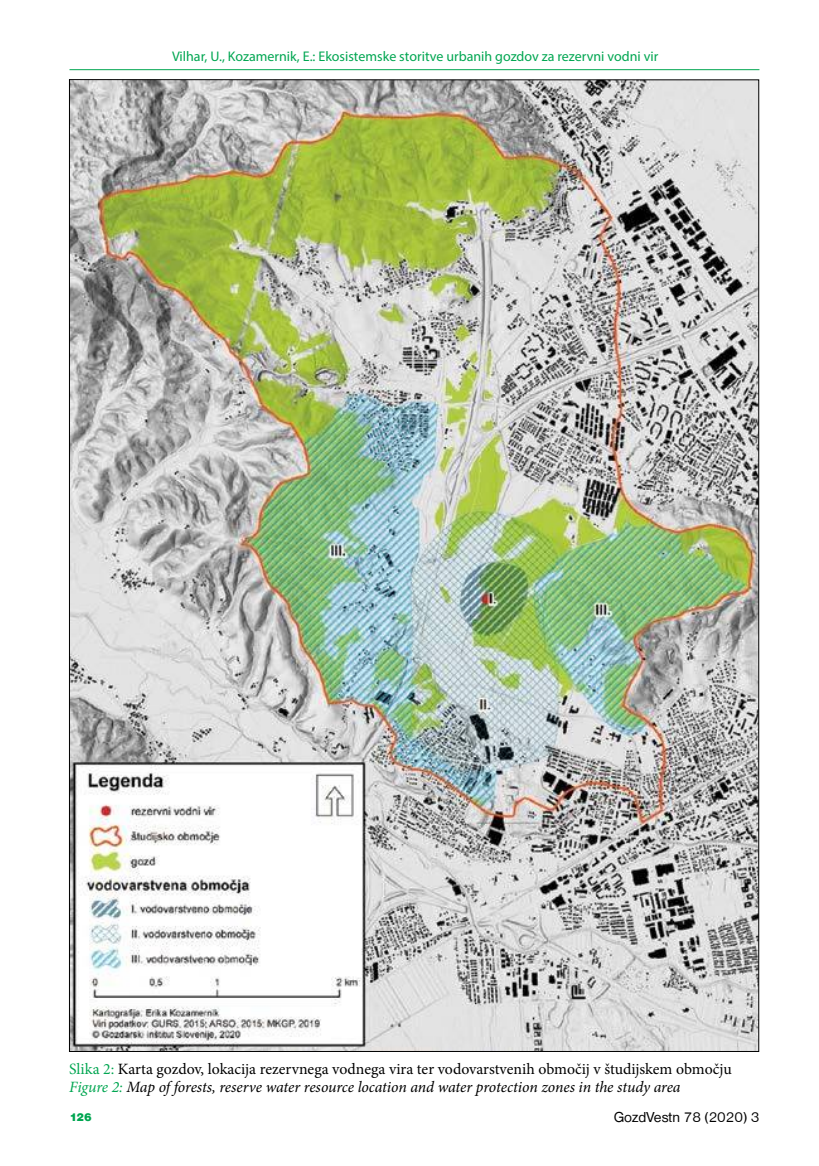
<style>
.page{position:relative;width:819px;height:1166px;background:#fff}
.page>*{position:absolute;margin:0;border:0;box-sizing:border-box;transform-origin:0 0}
.t1{font:15.75px/17.5px "Minion Pro";color:#000}
.t2{font:14.88px "Nimbus San DEE";color:#000}
.t3{font:14px "Myriad Pro";color:#00a651}
.t4{font:11.38px "Nimbus San DEE Blac";color:#00a651}
.s1{color:#00a651}
.s2{font-style:italic;color:#00a651}
.s3{font-style:italic}
</style>
<div class="page">
<hr style="left:69px;top:69px;width:690px;height:1px;background:#00a651">
<img style="left:69px;top:79px;width:690px;height:973px">
<p class="t3" style="left:172px;top:47px;width:488px">Vilhar, U., Kozamernik, E.: Ekosistemske storitve urbanih gozdov za rezervni vodni vir</p>
<p class="t1" style="left:69px;top:1060px;width:664px"><span class="s1">Slika 2:</span> Karta gozdov, lokacija rezervnega vodnega vira ter vodovarstvenih območij v študijskem območju<br><span class="s2">Figure 2:</span> <span class="s3">Map of forests, reserve water resource location and water protection zones in the study area</span></p>
<p class="t4" style="left:69px;top:1111px;width:24px">126</p>
<p class="t2" style="left:613px;top:1109px;width:147px">GozdVestn 78 (2020) 3</p>
</div>
